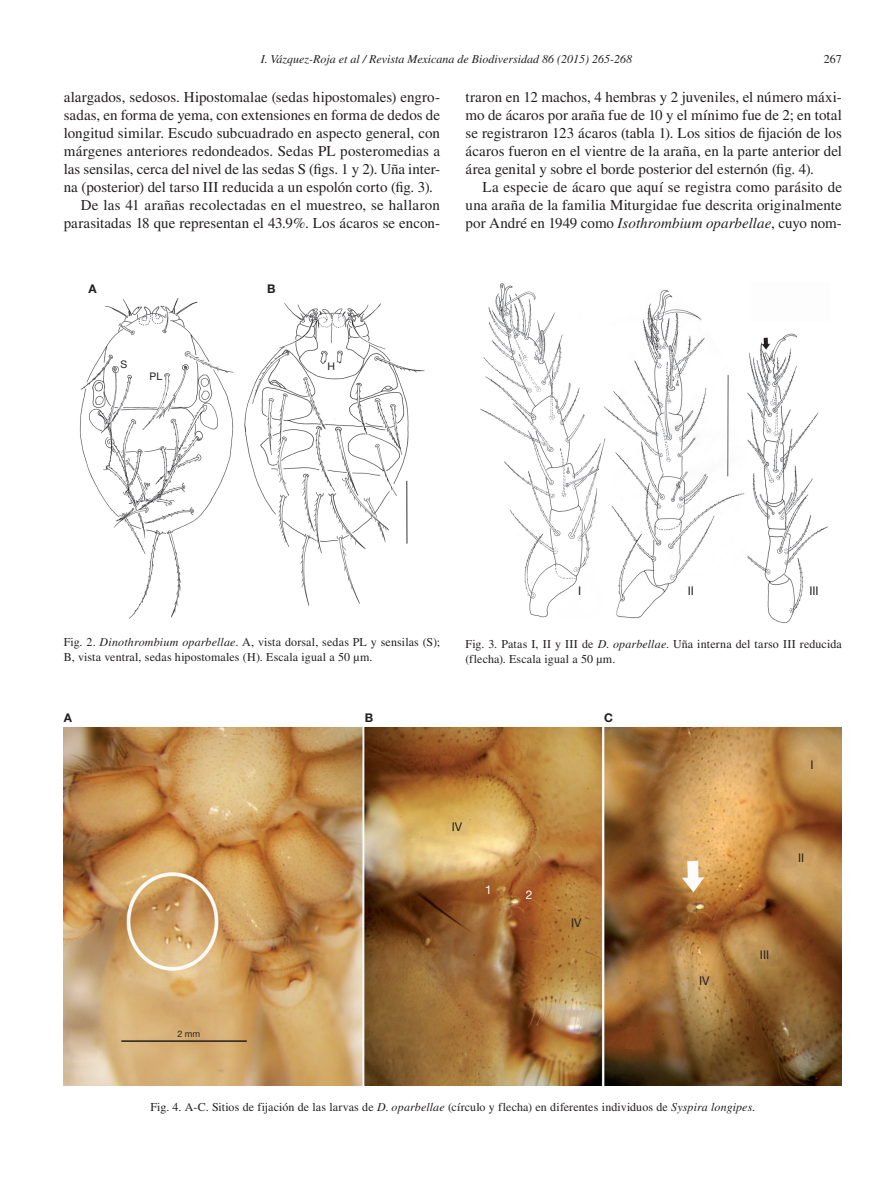
<style>
.page{position:relative;width:893px;height:1191px;background:#fff}
.page>*{position:absolute;margin:0;border:0;box-sizing:border-box;transform-origin:0 0}
.texto{font:15px/18px "Times LT Std";letter-spacing:.005em;color:#231f20;text-align:justify}
.pie_fig{font:12px/14.4px "Times LT Std";letter-spacing:.01em;color:#231f20}
.t1{font:italic 12px "Times LT Std";color:#231f20}
.t2{font:12px "Helvetica Neue LT Std";color:#231f20}
.t3{font:700 12px "Helvetica Neue LT Std";color:#231f20}
.t4{font:12px "Helvetica Neue LT Std";color:#fff}
.t5{font:10.5px "Helvetica Neue LT Std";color:#231f20}
.t6{font:9px "Helvetica Neue LT Std";color:#231f20}
.s1{font-style:italic}
</style>
<div class="page">
<img style="left:79px;top:298px;width:346px;height:321px">
<img style="left:480px;top:283px;width:349px;height:340px">
<img style="left:64px;top:727px;width:778px;height:358px">
<hr style="left:121px;top:1040px;width:126px;height:1px;background:#231f20">
<p class="t1" style="left:261px;top:53px;width:372px">I. Vázquez-Roja et al / Revista Mexicana de Biodiversidad 86 (2015) 265-268</p>
<p class="pie_fig" style="left:824px;top:52px;width:19px">267</p>
<p class="texto" style="left:466px;top:88px;width:378px">traron en 12 machos, 4 hembras y 2 juveniles, el número máxi&shy;mo de ácaros por araña fue de 10 y el mínimo fue de 2; en total se registraron 123 ácaros (tabla 1). Los sitios de fijación de los ácaros fueron en el vientre de la araña, en la parte anterior del área genital y sobre el borde posterior del esternón (fig. 4).</p>
<p class="texto" style="left:466px;top:178px;width:378px;text-indent:17px">La especie de ácaro que aquí se registra como parásito de una araña de la familia Miturgidae fue descrita originalmente por André en 1949 como <span class="s1">Isothrombium oparbellae</span>, cuyo nom-</p>
<p class="texto" style="left:64px;top:88px;width:378px">alargados, sedosos. Hipostomalae (sedas hipostomales) engro&shy;sadas, en forma de yema, con extensiones en forma de dedos de longitud similar. Escudo subcuadrado en aspecto general, con márgenes anteriores redondeados. Sedas PL posteromedias a las sensilas, cerca del nivel de las sedas S (figs. 1 y 2). Uña inter&shy;na (posterior) del tarso III reducida a un espolón corto (fig. 3).</p>
<p class="texto" style="left:64px;top:196px;width:378px;text-align:right">De las 41 arañas recolectadas en el muestreo, se hallaron parasitadas 18 que representan el 43.9%. Los ácaros se encon-</p>
<p class="t3" style="left:88px;top:281px;width:10px">A</p>
<p class="t3" style="left:267px;top:281px;width:10px">B</p>
<p class="t5" style="left:120px;top:358px;width:8px">S</p>
<p class="t5" style="left:327px;top:360px;width:9px">H</p>
<p class="t5" style="left:150px;top:370px;width:14px">PL</p>
<p class="t2" style="left:578px;top:583px;width:5px">I</p>
<p class="t2" style="left:688px;top:583px;width:8px">II</p>
<p class="t2" style="left:809px;top:583px;width:11px">III</p>
<p class="pie_fig" style="left:64px;top:635px;width:378px">Fig. 2. <span class="s1">Dinothrombium oparbellae</span>. A, vista dorsal, sedas PL y sensilas (S);<br>B, vista ventral, sedas hipostomales (H). Escala igual a 50 μm.</p>
<p class="pie_fig" style="left:466px;top:637px;width:378px">Fig. 3. Patas I, II y III de <span class="s1">D</span>. <span class="s1">oparbellae</span>. Uña interna del tarso III reducida (flecha). Escala igual a 50 μm.</p>
<p class="t3" style="left:64px;top:710px;width:10px">A</p>
<p class="t3" style="left:365px;top:710px;width:10px">B</p>
<p class="t3" style="left:604px;top:710px;width:10px">C</p>
<p class="t6" style="left:177px;top:1028px;width:24px">2 mm</p>
<p class="t2" style="left:452px;top:819px;width:12px">IV</p>
<p class="t4" style="left:485px;top:883px;width:8px">1</p>
<p class="t4" style="left:526px;top:887px;width:8px">2</p>
<p class="t2" style="left:571px;top:915px;width:12px">IV</p>
<p class="t2" style="left:699px;top:973px;width:12px">IV</p>
<p class="t2" style="left:760px;top:947px;width:11px">III</p>
<p class="pie_fig" style="left:151px;top:1100px;width:606px">Fig. 4. A-C. Sitios de fijación de las larvas de <span class="s1">D</span>. <span class="s1">oparbellae</span> (círculo y flecha) en diferentes individuos de <span class="s1">Syspira longipes</span>.</p>
<p class="t2" style="left:811px;top:757px;width:5px">I</p>
<p class="t2" style="left:798px;top:850px;width:8px">II</p>
</div>
